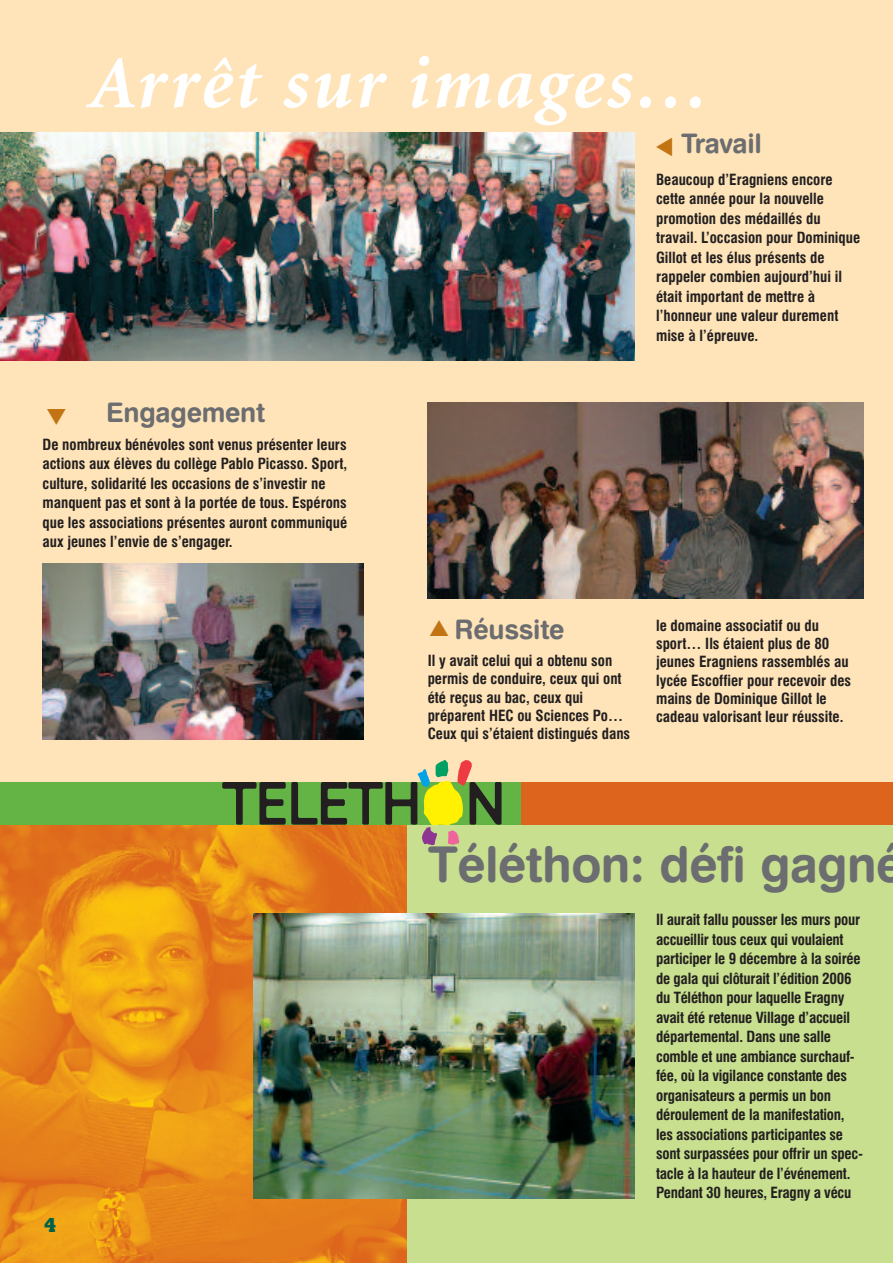
<style>
.page{position:relative;width:893px;height:1263px;background:#fee4b8}
.page>*{position:absolute;margin:0;border:0;box-sizing:border-box;transform-origin:0 0}
.t1{font:italic 700 75px "Minion";letter-spacing:.035em;color:#fff}
.t2{font:49.5px "Swiss 721 BT Bold Rounded";letter-spacing:-.01em;color:#6c6d70}
.t3{font:27px "Swiss 721 BT Bold Rounded";letter-spacing:-.01em;color:#6c6d70}
.t4{font:700 18px "Civic";color:#006248}
.t5{font:700 condensed 15px/19.5px "Swiss 721 BT";color:#231f20}
</style>
<div class="page">
<div style="left:0;top:825px;width:893px;height:438px;background:#c7df8e"></div>
<img style="left:0;top:825px;width:406px;height:438px">
<img style="left:253px;top:914px;width:382px;height:284px">
<div style="left:0;top:782px;width:542px;height:43px;background:#63b445"></div>
<div style="left:521px;top:782px;width:372px;height:43px;background:#dc641c"></div>
<svg style="left:222px;top:760px;width:280px;height:85px"></svg>
<img style="left:428px;top:402px;width:435px;height:196px">
<img style="left:0;top:133px;width:635px;height:227px">
<img style="left:43px;top:563px;width:321px;height:177px">
<h1 class="t1" style="left:86px;top:54px;width:623px">Arrêt sur images…</h1>
<h3 class="t3" style="left:681px;top:133px;width:82px">Travail</h3>
<p class="t5" style="left:656px;top:171px;width:206px">Beaucoup d’Eragniens encore cette année pour la nouvelle promotion des médaillés du travail. L’occasion pour Dominique<br>Gillot et les élus présents de rappeler combien aujourd’hui il était important de mettre à l’honneur une valeur durement mise à l’épreuve.</p>
<h3 class="t3" style="left:106px;top:403px;width:160px">Engagement</h3>
<p class="t5" style="left:43px;top:436px;width:306px">De nombreux bénévoles sont venus présenter leurs actions aux élèves du collège Pablo Picasso. Sport, culture, solidarité les occasions de s’investir ne manquent pas et sont à la portée de tous. Espérons que les associations présentes auront communiqué aux jeunes l’envie de s’engager.</p>
<p class="t4" style="left:44px;top:1215px;width:14px">4</p>
<h3 class="t3" style="left:454px;top:620px;width:112px">Réussite</h3>
<p class="t5" style="left:428px;top:652px;width:204px;line-height:18.3px">Il y avait celui qui a obtenu son permis de conduire, ceux qui ont été reçus au bac, ceux qui préparent HEC ou Sciences Po…<br>Ceux qui s’étaient distingués dans</p>
<p class="t5" style="left:656px;top:617px;width:196px;line-height:18.3px">le domaine associatif ou du sport… Ils étaient plus de 80 jeunes Eragniens rassemblés au lycée Escoffier pour recevoir des mains de Dominique Gillot le cadeau valorisant leur réussite.</p>
<h2 class="t2" style="left:428px;top:847px;width:478px">Téléthon: défi gagné</h2>
<p class="t5" style="left:656px;top:911px;width:208px">Il aurait fallu pousser les murs pour accueillir tous ceux qui voulaient participer le 9 décembre à la soirée de gala qui clôturait l’édition 2006 du Téléthon pour laquelle Eragny avait été retenue Village d’accueil départemental. Dans une salle comble et une ambiance surchauf&shy;fée, où la vigilance constante des organisateurs a permis un bon déroulement de la manifestation, les associations participantes se sont surpassées pour offrir un spec&shy;tacle à la hauteur de l’événement.<br>Pendant 30 heures, Eragny a vécu</p>
</div>
